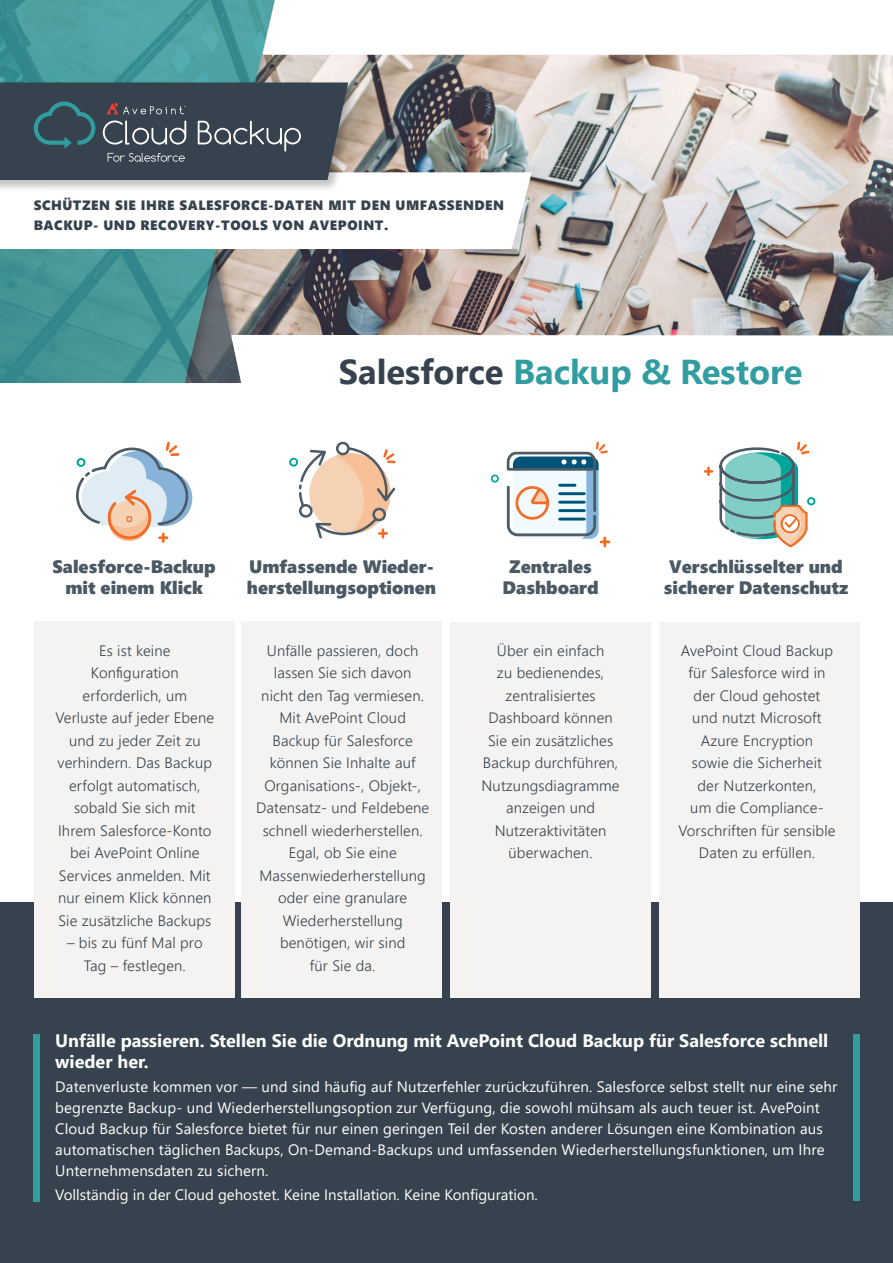
<style>
.page{position:relative;width:893px;height:1263px;background:#fff}
.page>*{position:absolute;margin:0;border:0;box-sizing:border-box;transform-origin:0 0}
.t1{font:700 34.5px "Segoe UI";color:#319da0}
.t2{font:18px/21px "Segoe UI Black";color:#4b5965;text-align:center}
.t3{font:700 18px/21px "Segoe UI";color:#fff}
.t4{font:300 15px/22.5px "Segoe UI";letter-spacing:.01em;color:#36424d;text-align:center}
.t5{font:15px/21px "Segoe UI";letter-spacing:.01em;color:#fff}
.t6{font:15px "Segoe UI";color:#fffffb}
.t7{font:13.5px/19.5px "Segoe UI Black";letter-spacing:.04em;color:#36424d}
.s1{color:#36424d}
</style>
<div class="page">
<div style="left:0;top:902px;width:893px;height:361px;background:#36424d"></div>
<div style="left:241px;top:622px;width:201px;height:376px;background:#f4f3f2"></div>
<div style="left:450px;top:622px;width:201px;height:376px;background:#f4f3f2"></div>
<div style="left:659px;top:622px;width:201px;height:376px;background:#f4f3f2"></div>
<div style="left:34px;top:622px;width:201px;height:376px;background:#f4f3f2"></div>
<div style="left:34px;top:1034px;width:6px;height:167px;background:#319da0"></div>
<div style="left:853px;top:1034px;width:6px;height:166px;background:#319da0"></div>
<svg style="left:76px;top:441px;width:116px;height:100px"></svg>
<div style="left:289px;top:458px;width:9px;height:9px;border:2px solid #00a69a;border-radius:50%"></div>
<svg style="left:299px;top:441px;width:97px;height:98px"></svg>
<svg style="left:506px;top:441px;width:103px;height:105px"></svg>
<hr style="left:560px;top:484px;width:15px;height:3px;background:#00547a">
<hr style="left:560px;top:492px;width:24px;height:3px;background:#00547a">
<hr style="left:560px;top:501px;width:24px;height:3px;background:#00547a">
<hr style="left:560px;top:509px;width:24px;height:3px;background:#00547a">
<hr style="left:560px;top:518px;width:24px;height:2px;background:#00547a">
<div style="left:491px;top:474px;width:8px;height:8px;border:2px solid #00a69a;border-radius:50%"></div>
<div style="left:807px;top:497px;width:8px;height:8px;border:2px solid #00a69a;border-radius:50%"></div>
<svg style="left:703px;top:441px;width:108px;height:107px"></svg>
<img style="left:292px;top:55px;width:601px;height:280px">
<svg style="left:0;top:0;width:278px;height:335px;background:#529998"></svg>
<svg style="left:0;top:335px;width:893px;height:48px"></svg>
<svg style="left:263px;top:0;width:621px;height:55px"></svg>
<div style="left:0;top:80px;width:360px;height:112px;background:#000;opacity:.25"></div>
<svg style="left:0;top:83px;width:532px;height:166px"></svg>
<p class="t7" style="left:34px;top:195px;width:472px">SCHÜTZEN SIE IHRE SALESFORCE-DATEN MIT DEN UMFASSENDEN<br>BACKUP- UND RECOVERY-TOOLS VON AVEPOINT.</p>
<h1 class="t1" style="left:339px;top:339px;width:465px"><span class="s1">Salesforce</span> Backup &amp; Restore</h1>
<p class="t2" style="left:53px;top:555px;width:164px">Salesforce-Backup mit einem Klick</p>
<p class="t2" style="left:247px;top:555px;width:191px;text-align:left">Umfassende Wieder&shy;herstellungsoptionen</p>
<p class="t2" style="left:503px;top:555px;width:98px">Zentrales<br>Dashboard</p>
<p class="t2" style="left:664px;top:555px;width:186px;text-align:left">Verschlüsselter und sicherer Datenschutz</p>
<p class="t4" style="left:55px;top:638px;width:160px">Es ist keine<br>Konfiguration erforderlich, um<br>Verluste auf jeder Ebene und zu jeder Zeit zu verhindern. Das Backup erfolgt automatisch, sobald Sie sich mit<br>Ihrem Salesforce-Konto bei AvePoint Online<br>Services anmelden. Mit nur einem Klick können<br>Sie zusätzliche Backups</p>
<p class="t4" style="left:67px;top:930px;width:137px">– bis zu fünf Mal pro<br>Tag – festlegen.</p>
<p class="t4" style="left:256px;top:638px;width:175px">Unfälle passieren, doch lassen Sie sich davon<br>nicht den Tag vermiesen.<br>Mit AvePoint Cloud<br>Backup für Salesforce können Sie Inhalte auf<br>Organisations-, Objekt-,<br>Datensatz- und Feldebene schnell wiederherstellen.<br>Egal, ob Sie eine<br>Massenwiederherstellung oder eine granulare<br>Wiederherstellung benötigen, wir sind<br>für Sie da.</p>
<p class="t4" style="left:481px;top:638px;width:140px">Über ein einfach<br>zu bedienendes, zentralisiertes<br>Dashboard können<br>Sie ein zusätzliches<br>Backup durchführen,<br>Nutzungsdiagramme anzeigen und<br>Nutzeraktivitäten überwachen.</p>
<p class="t4" style="left:678px;top:638px;width:159px">AvePoint Cloud Backup für Salesforce wird in der Cloud gehostet<br>und nutzt Microsoft<br>Azure Encryption<br>sowie die Sicherheit<br>der Nutzerkonten,<br>um die Compliance-<br>Vorschriften für sensible<br>Daten zu erfüllen.</p>
<p class="t3" style="left:55px;top:1029px;width:775px">Unfälle passieren. Stellen Sie die Ordnung mit AvePoint Cloud Backup für Salesforce schnell wieder her.</p>
<p class="t5" style="left:55px;top:1075px;width:784px">Datenverluste kommen vor — und sind häufig auf Nutzerfehler zurückzuführen. Salesforce selbst stellt nur eine sehr begrenzte Backup- und Wiederherstellungsoption zur Verfügung, die sowohl mühsam als auch teuer ist. AvePoint Cloud Backup für Salesforce bietet für nur einen geringen Teil der Kosten anderer Lösungen eine Kombination aus automatischen täglichen Backups, On-Demand-Backups und umfassenden Wiederherstellungsfunktionen, um Ihre Unternehmensdaten zu sichern.</p>
<p class="t6" style="left:55px;top:1181px;width:484px">Vollständig in der Cloud gehostet. Keine Installation. Keine Konfiguration.</p>
</div>
